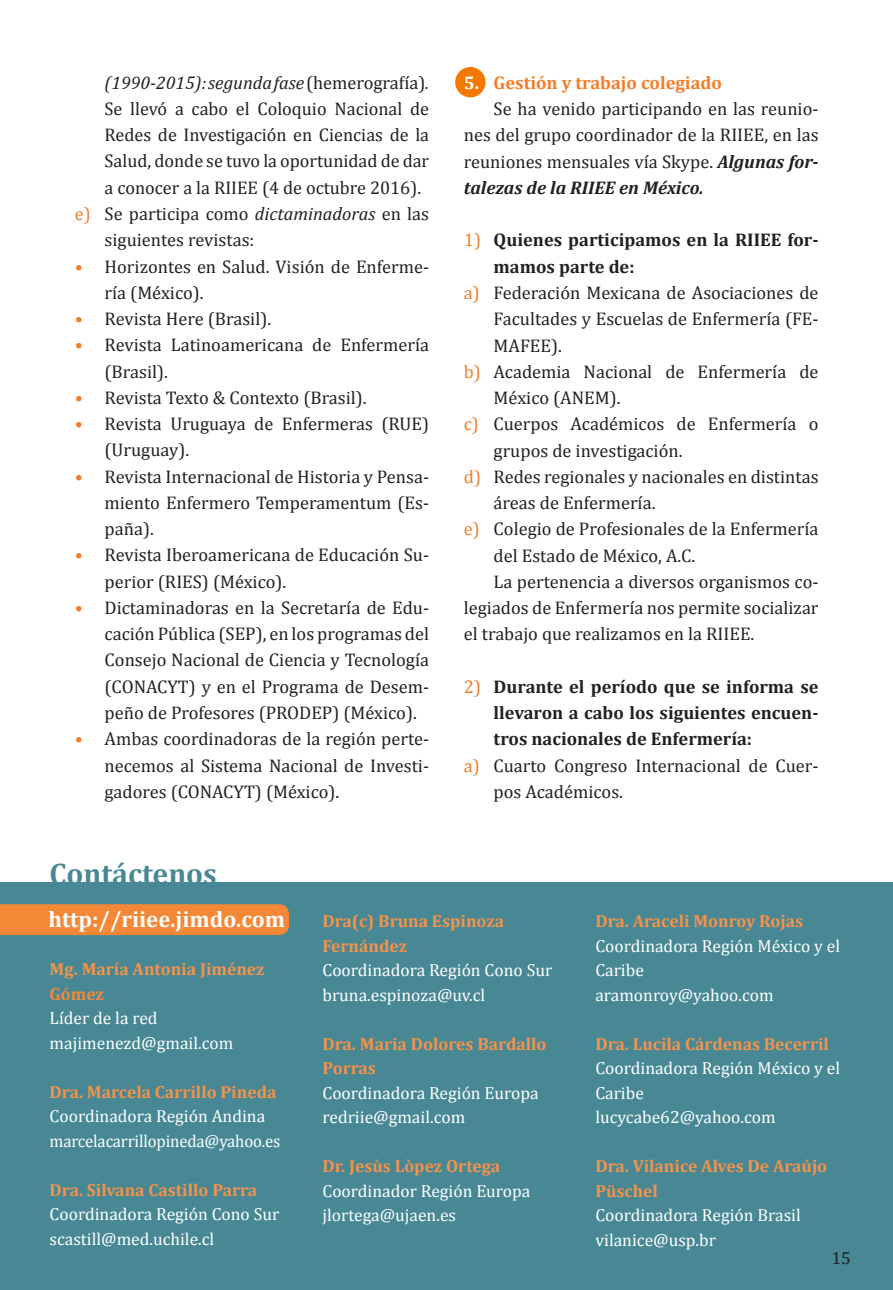
<style>
.page{position:relative;width:893px;height:1290px;background:#fff}
.page>*{position:absolute;margin:0;border:0;box-sizing:border-box;transform-origin:0 0}
.t1{font:700 29.75px "Cambria";color:#478894}
.t2{font:700 22.75px "Cambria";color:#fff}
.t3{font:18.38px/26.2px "Cambria";color:#231f20}
.t4{font:700 18.38px "Cambria";color:#231f20}
.t5{font:italic 18.38px "Cambria";color:#231f20}
.t6{font:700 18.38px "Cambria";color:#f47c27}
.t7{font:italic 700 18.38px "Cambria";color:#231f20}
.t8{font:17.5px/24.5px "Cambria";color:#fff}
.t9{font:700 17.5px/24.5px "Cambria";color:#f69249}
.t10{font:700 17.5px "Cambria";color:#f58837}
.t11{font:17.5px "Cambria";color:#231f20}
.s1{font-style:normal}
.s2{color:#f47c27}
.s3{font-style:italic}
.s4{color:#fff}
.s5{font-weight:700;font-style:italic}
.s6{font-weight:400;color:#f47c27}
</style>
<div class="page">
<div style="left:0;top:882px;width:893px;height:408px;background:#478894"></div>
<div style="left:455px;top:67px;width:31px;height:30px;background:#f57802;border-radius:50%"></div>
<div style="left:0;top:904px;width:289px;height:31px;background:#f58837"></div>
<p class="t5" style="left:105px;top:69px;width:326px">(1990-2015): segunda fase <span class="s1">(hemerografía)</span>.</p>
<p class="t3" style="left:105px;top:95px;width:326px">Se llevó a cabo el Coloquio Nacional de</p>
<p class="t3" style="left:105px;top:122px;width:326px">Redes de Investigación en Ciencias de la</p>
<p class="t3" style="left:105px;top:148px;width:326px">Salud, donde se tuvo la oportunidad de dar</p>
<p class="t3" style="left:105px;top:174px;width:318px">a conocer a la RIIEE (4 de octubre 2016).</p>
<p class="t3" style="left:75px;top:200px;width:356px"><span class="s2">e)</span> Se participa como <span class="s3">dictaminadoras</span> en las</p>
<p class="t3" style="left:105px;top:227px;width:151px">siguientes revistas:</p>
<p class="t3" style="left:105px;top:253px;width:326px;text-indent:-30px"><span class="s2">•</span> Horizontes en Salud. Visión de Enferme&shy;ría (México).</p>
<p class="t3" style="left:75px;top:306px;width:198px"><span class="s2">•</span> Revista Here (Brasil).</p>
<p class="t3" style="left:105px;top:332px;width:326px;text-indent:-30px"><span class="s2">•</span> Revista Latinoamericana de Enfermería (Brasil).</p>
<p class="t3" style="left:75px;top:384px;width:293px"><span class="s2">•</span> Revista Texto &amp; Contexto (Brasil).</p>
<p class="t3" style="left:105px;top:411px;width:326px;text-indent:-30px"><span class="s2">•</span> Revista Uruguaya de Enfermeras (RUE) (Uruguay).</p>
<p class="t3" style="left:105px;top:463px;width:326px;text-align:justify;text-indent:-30px"><span class="s2">•</span> Revista Internacional de Historia y Pensa&shy;miento Enfermero Temperamentum (Es&shy;paña).</p>
<p class="t3" style="left:105px;top:542px;width:326px;text-indent:-30px"><span class="s2">•</span> Revista Iberoamericana de Educación Su&shy;perior (RIES) (México).</p>
<p class="t3" style="left:105px;top:594px;width:326px;text-align:justify;text-indent:-30px"><span class="s2">•</span> Dictaminadoras en la Secretaría de Edu&shy;cación Pública (SEP), en los programas del Consejo Nacional de Ciencia y Tecnología (CONACYT) y en el Programa de Desem&shy;peño de Profesores (PRODEP) (México).</p>
<p class="t3" style="left:105px;top:726px;width:326px;text-align:justify;text-indent:-30px"><span class="s2">•</span> Ambas coordinadoras de la región perte&shy;necemos al Sistema Nacional de Investi&shy;gadores (CONACYT) (México).</p>
<p class="t6" style="left:464px;top:70px;width:260px"><span class="s4">5.</span> Gestión y trabajo colegiado</p>
<p class="t3" style="left:494px;top:96px;width:326px">Se ha venido participando en las reunio-</p>
<p class="t3" style="left:464px;top:122px;width:356px">nes del grupo coordinador de la RIIEE, en las</p>
<p class="t3" style="left:464px;top:148px;width:356px">reuniones mensuales vía Skype. <span class="s5">Algunas for-</span></p>
<p class="t7" style="left:464px;top:175px;width:241px">talezas de la RIIEE en México.</p>
<p class="t4" style="left:464px;top:227px;width:356px"><span class="s6">1)</span> Quienes participamos en la RIIEE for-</p>
<p class="t4" style="left:494px;top:253px;width:142px">mamos parte de:</p>
<p class="t3" style="left:464px;top:279px;width:356px"><span class="s2">a)</span> Federación Mexicana de Asociaciones de</p>
<p class="t3" style="left:494px;top:306px;width:326px">Facultades y Escuelas de Enfermería (FE-</p>
<p class="t3" style="left:494px;top:332px;width:70px">MAFEE).</p>
<p class="t3" style="left:464px;top:358px;width:356px"><span class="s2">b)</span> Academia Nacional de Enfermería de</p>
<p class="t3" style="left:494px;top:384px;width:128px">México (ANEM).</p>
<p class="t3" style="left:464px;top:411px;width:356px"><span class="s2">c)</span> Cuerpos Académicos de Enfermería o</p>
<p class="t3" style="left:494px;top:437px;width:190px">grupos de investigación.</p>
<p class="t3" style="left:464px;top:463px;width:356px"><span class="s2">d)</span> Redes regionales y nacionales en distintas</p>
<p class="t3" style="left:494px;top:490px;width:163px">áreas de Enfermería.</p>
<p class="t3" style="left:464px;top:516px;width:356px"><span class="s2">e)</span> Colegio de Profesionales de la Enfermería</p>
<p class="t3" style="left:494px;top:542px;width:203px">del Estado de México, A.C.</p>
<p class="t3" style="left:494px;top:568px;width:326px">La pertenencia a diversos organismos co-</p>
<p class="t3" style="left:464px;top:595px;width:356px">legiados de Enfermería nos permite socializar</p>
<p class="t3" style="left:464px;top:621px;width:292px">el trabajo que realizamos en la RIIEE.</p>
<p class="t4" style="left:464px;top:674px;width:356px"><span class="s6">2)</span> Durante el período que se informa se</p>
<p class="t4" style="left:494px;top:700px;width:326px">llevaron a cabo los siguientes encuen-</p>
<p class="t4" style="left:494px;top:726px;width:260px">tros nacionales de Enfermería:</p>
<p class="t3" style="left:464px;top:752px;width:356px"><span class="s2">a)</span> Cuarto Congreso Internacional de Cuer-</p>
<p class="t3" style="left:494px;top:778px;width:131px">pos Académicos.</p>
<h1 class="t1" style="left:50px;top:852px;width:169px">Contáctenos</h1>
<p class="t2" style="left:48px;top:903px;width:238px">http://riiee.jimdo.com</p>
<p class="t9" style="left:50px;top:956px;width:216px">Mg. María Antonia Jiménez</p>
<p class="t10" style="left:50px;top:981px;width:56px">Gómez</p>
<p class="t8" style="left:50px;top:1006px;width:185px">Líder de la red majimenezd@gmail.com</p>
<p class="t9" style="left:50px;top:1079px;width:228px">Dra. Marcela Carrillo Pineda</p>
<p class="t8" style="left:50px;top:1104px;width:232px">Coordinadora Región Andina marcelacarrillopineda@yahoo.es</p>
<p class="t9" style="left:50px;top:1177px;width:209px">Dra. Silvana Castillo Parra</p>
<p class="t8" style="left:50px;top:1202px;width:231px">Coordinadora Región Cono Sur scastill@med.uchile.cl</p>
<p class="t9" style="left:322px;top:908px;width:183px">Dra(c) Bruna Espinoza<br>Fernández</p>
<p class="t8" style="left:322px;top:958px;width:231px">Coordinadora Región Cono Sur bruna.espinoza@uv.cl</p>
<p class="t9" style="left:322px;top:1031px;width:226px">Dra. Maria Dolores Bardallo<br>Porras</p>
<p class="t8" style="left:322px;top:1080px;width:218px">Coordinadora Región Europa redriie@gmail.com</p>
<p class="t9" style="left:322px;top:1153px;width:179px">Dr. Jesùs Lòpez Ortega</p>
<p class="t8" style="left:322px;top:1178px;width:210px">Coordinador Región Europa jlortega@ujaen.es</p>
<p class="t9" style="left:595px;top:908px;width:209px">Dra. Araceli Monroy Rojas</p>
<p class="t8" style="left:595px;top:933px;width:246px">Coordinadora Región México y el<br>Caribe<br>aramonroy@yahoo.com</p>
<p class="t9" style="left:595px;top:1031px;width:235px">Dra. Lucila Cárdenas Becerril</p>
<p class="t8" style="left:595px;top:1056px;width:246px">Coordinadora Región México y el<br>Caribe<br>lucycabe62@yahoo.com</p>
<p class="t9" style="left:595px;top:1153px;width:233px">Dra. Vilanice Alves De Araújo<br>Püschel</p>
<p class="t8" style="left:595px;top:1203px;width:207px">Coordinadora Región Brasil vilanice@usp.br</p>
<p class="t11" style="left:831px;top:1247px;width:21px">15</p>
</div>
